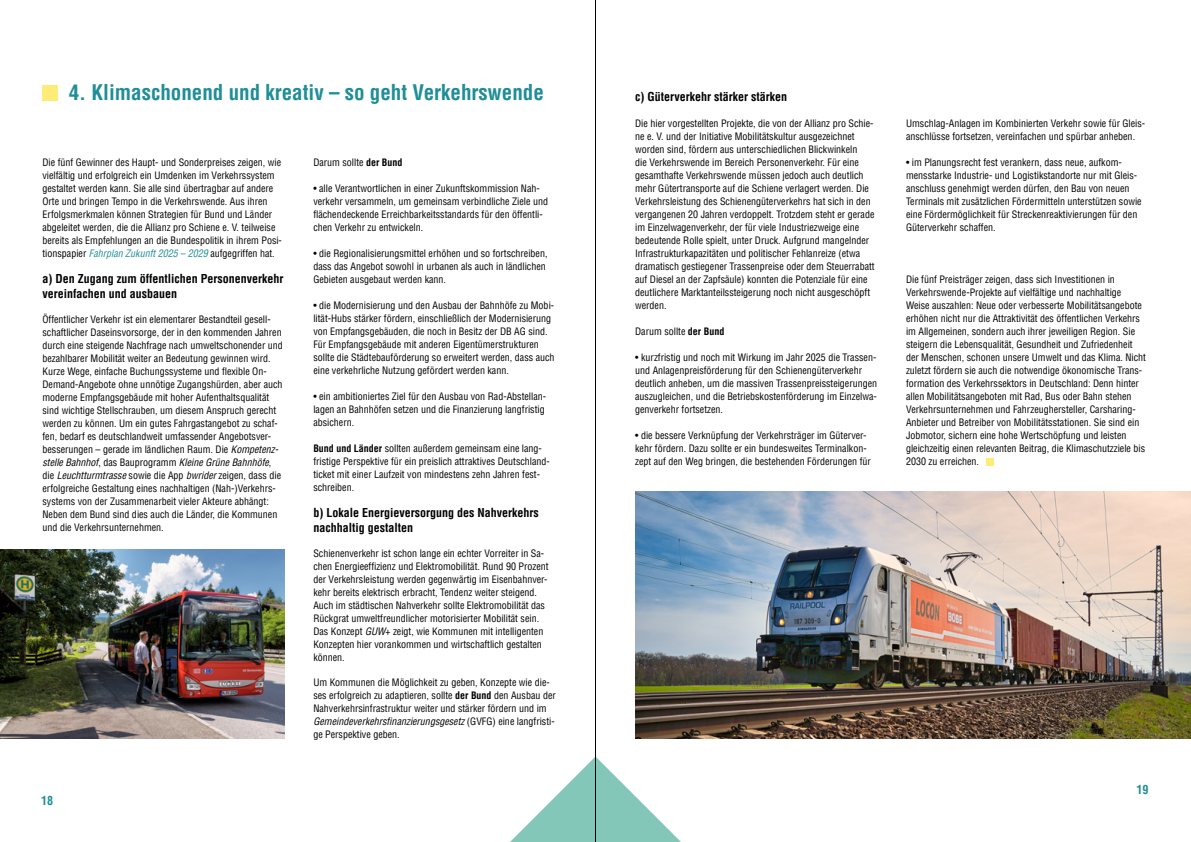
<style>
.page{position:relative;width:1191px;height:842px;background:#fff}
.page>*{position:absolute;margin:0;border:0;box-sizing:border-box;transform-origin:0 0}
.t1{font:700 condensed 21px "Helvetica LT Pro";color:#1f8e97}
.t2{font:700 condensed 12px/14.4px "Helvetica LT Pro";color:#000}
.t3{font:700 condensed 12px "Helvetica LT Pro";color:#1f8e97}
.t4{font:condensed 10px/13px "Helvetica LT Pro";color:#000}
.s1{font-style:italic;color:#1f8e97}
.s2{font-style:italic}
.s3{font-weight:700}
</style>
<div class="page">
<div style="left:43px;top:85px;width:15px;height:16px;background:#ffeb77"></div>
<div style="left:986px;top:458px;width:7px;height:8px;background:#ffeb77"></div>
<img style="left:0;top:549px;width:285px;height:189px">
<svg style="left:510px;top:757px;width:171px;height:85px"></svg>
<img style="left:635px;top:491px;width:556px;height:247px">
<hr style="left:595px;top:0;width:1px;height:842px;background:#000">
<h1 class="t1" style="left:69px;top:78px;width:476px">4. Klimaschonend und kreativ – so geht Verkehrswende</h1>
<p class="t4" style="left:43px;top:156px;width:241px">Die fünf Gewinner des Haupt- und Sonderpreises zeigen, wie vielfältig und erfolgreich ein Umdenken im Verkehrssystem gestaltet werden kann. Sie alle sind übertragbar auf andere Orte und bringen Tempo in die Verkehrswende. Aus ihren Erfolgsmerkmalen können Strategien für Bund und Länder abgeleitet werden, die die Allianz pro Schiene e. V. teilweise bereits als Empfehlungen an die Bundespolitik in ihrem Posi&shy;tionspapier <span class="s1">Fahrplan Zukunft 2025 – 2029</span> aufgegriffen hat.</p>
<p class="t2" style="left:43px;top:272px;width:242px">a) Den Zugang zum öffentlichen Personenverkehr vereinfachen und ausbauen</p>
<p class="t4" style="left:43px;top:313px;width:242px">Öffentlicher Verkehr ist ein elementarer Bestandteil gesell&shy;schaftlicher Daseinsvorsorge, der in den kommenden Jahren durch eine steigende Nachfrage nach umweltschonender und bezahlbarer Mobilität weiter an Bedeutung gewinnen wird.<br>Kurze Wege, einfache Buchungssysteme und flexible On-Demand-Angebote ohne unnötige Zugangshürden, aber auch moderne Empfangsgebäude mit hoher Aufenthaltsqualität sind wichtige Stellschrauben, um diesem Anspruch gerecht werden zu können. Um ein gutes Fahrgastangebot zu schaf&shy;fen, bedarf es deutschlandweit umfassender Angebotsver&shy;besserungen – gerade im ländlichen Raum. Die <span class="s2">Kompetenz&shy;stelle Bahnhof</span>, das Bauprogramm <span class="s2">Kleine Grüne Bahnhöfe</span>, die <span class="s2">Leuchtturmtrasse</span> sowie die App <span class="s2">bwrider</span> zeigen, dass die erfolgreiche Gestaltung eines nachhaltigen (Nah-)Verkehrs&shy;systems von der Zusammenarbeit vieler Akteure abhängt:<br>Neben dem Bund sind dies auch die Länder, die Kommunen und die Verkehrsunternehmen.</p>
<p class="t3" style="left:41px;top:793px;width:13px">18</p>
<p class="t4" style="left:313px;top:156px;width:91px">Darum sollte <span class="s3">der Bund</span></p>
<p class="t4" style="left:313px;top:182px;width:236px">• alle Verantwortlichen in einer Zukunftskommission Nah&shy;verkehr versammeln, um gemeinsam verbindliche Ziele und flächendeckende Erreichbarkeitsstandards für den öffentli&shy;chen Verkehr zu entwickeln.</p>
<p class="t4" style="left:313px;top:247px;width:236px">• die Regionalisierungsmittel erhöhen und so fortschreiben, dass das Angebot sowohl in urbanen als auch in ländlichen<br>Gebieten ausgebaut werden kann.</p>
<p class="t4" style="left:313px;top:299px;width:243px">• die Modernisierung und den Ausbau der Bahnhöfe zu Mobi&shy;lität-Hubs stärker fördern, einschließlich der Modernisierung von Empfangsgebäuden, die noch in Besitz der DB AG sind.<br>Für Empfangsgebäude mit anderen Eigentümerstrukturen sollte die Städtebauförderung so erweitert werden, dass auch eine verkehrliche Nutzung gefördert werden kann.</p>
<p class="t4" style="left:313px;top:390px;width:234px">• ein ambitioniertes Ziel für den Ausbau von Rad-Abstellan&shy;lagen an Bahnhöfen setzen und die Finanzierung langfristig absichern.</p>
<p class="t4" style="left:313px;top:442px;width:238px"><span class="s3">Bund und Länder</span> sollten außerdem gemeinsam eine lang&shy;fristige Perspektive für ein preislich attraktives Deutschland&shy;ticket mit einer Laufzeit von mindestens zehn Jahren fest&shy;schreiben.</p>
<p class="t2" style="left:313px;top:506px;width:227px">b) Lokale Energieversorgung des Nahverkehrs nachhaltig gestalten</p>
<p class="t4" style="left:313px;top:547px;width:237px">Schienenverkehr ist schon lange ein echter Vorreiter in Sa&shy;chen Energieeffizienz und Elektromobilität. Rund 90 Prozent der Verkehrsleistung werden gegenwärtig im Eisenbahnver&shy;kehr bereits elektrisch erbracht, Tendenz weiter steigend.<br>Auch im städtischen Nahverkehr sollte Elektromobilität das Rückgrat umweltfreundlicher motorisierter Mobilität sein.<br>Das Konzept <span class="s2">GUW+</span> zeigt, wie Kommunen mit intelligenten Konzepten hier vorankommen und wirtschaftlich gestalten können.</p>
<p class="t4" style="left:313px;top:676px;width:244px">Um Kommunen die Möglichkeit zu geben, Konzepte wie die&shy;ses erfolgreich zu adaptieren, sollte <span class="s3">der Bund</span> den Ausbau der Nahverkehrsinfrastruktur weiter und stärker fördern und im <span class="s2">Gemeindeverkehrsfinanzierungsgesetz</span> (GVFG) eine langfristi&shy;ge Perspektive geben.</p>
<p class="t2" style="left:635px;top:89px;width:153px">c) Güterverkehr stärker stärken</p>
<p class="t4" style="left:635px;top:117px;width:241px">Die hier vorgestellten Projekte, die von der Allianz pro Schie&shy;ne e. V. und der Initiative Mobilitätskultur ausgezeichnet worden sind, fördern aus unterschiedlichen Blickwinkeln<br>die Verkehrswende im Bereich Personenverkehr. Für eine gesamthafte Verkehrswende müssen jedoch auch deutlich mehr Gütertransporte auf die Schiene verlagert werden. Die Verkehrsleistung des Schienengüterverkehrs hat sich in den vergangenen 20 Jahren verdoppelt. Trotzdem steht er gerade im Einzelwagenverkehr, der für viele Industriezweige eine bedeutende Rolle spielt, unter Druck. Aufgrund mangelnder Infrastrukturkapazitäten und politischer Fehlanreize (etwa dramatisch gestiegener Trassenpreise oder dem Steuerrabatt auf Diesel an der Zapfsäule) konnten die Potenziale für eine deutlichere Marktanteilssteigerung noch nicht ausgeschöpft werden.</p>
<p class="t4" style="left:635px;top:325px;width:91px">Darum sollte <span class="s3">der Bund</span></p>
<p class="t4" style="left:635px;top:351px;width:243px">• kurzfristig und noch mit Wirkung im Jahr 2025 die Trassen&shy;und Anlagenpreisförderung für den Schienengüterverkehr deutlich anheben, um die massiven Trassenpreissteigerungen auszugleichen, und die Betriebskostenförderung im Einzelwa&shy;genverkehr fortsetzen.</p>
<p class="t4" style="left:635px;top:429px;width:237px">• die bessere Verknüpfung der Verkehrsträger im Güterver&shy;kehr fördern. Dazu sollte er ein bundesweites Terminalkon&shy;zept auf den Weg bringen, die bestehenden Förderungen für</p>
<p class="t4" style="left:906px;top:117px;width:241px">Umschlag-Anlagen im Kombinierten Verkehr sowie für Gleis&shy;anschlüsse fortsetzen, vereinfachen und spürbar anheben.</p>
<p class="t4" style="left:906px;top:156px;width:237px">• im Planungsrecht fest verankern, dass neue, aufkom&shy;mensstarke Industrie- und Logistikstandorte nur mit Gleis&shy;anschluss genehmigt werden dürfen, den Bau von neuen Terminals mit zusätzlichen Fördermitteln unterstützen sowie eine Fördermöglichkeit für Streckenreaktivierungen für den Güterverkehr schaffen.</p>
<p class="t4" style="left:906px;top:273px;width:241px">Die fünf Preisträger zeigen, dass sich Investitionen in Verkehrswende-Projekte auf vielfältige und nachhaltige Weise auszahlen: Neue oder verbesserte Mobilitätsangebote erhöhen nicht nur die Attraktivität des öffentlichen Verkehrs im Allgemeinen, sondern auch ihrer jeweiligen Region. Sie steigern die Lebensqualität, Gesundheit und Zufriedenheit der Menschen, schonen unsere Umwelt und das Klima. Nicht zuletzt fördern sie auch die notwendige ökonomische Trans&shy;formation des Verkehrssektors in Deutschland: Denn hinter allen Mobilitätsangeboten mit Rad, Bus oder Bahn stehen Verkehrsunternehmen und Fahrzeughersteller, Carsharing-Anbieter und Betreiber von Mobilitätsstationen. Sie sind ein Jobmotor, sichern eine hohe Wertschöpfung und leisten gleichzeitig einen relevanten Beitrag, die Klimaschutzziele bis 2030 zu erreichen.</p>
<p class="t3" style="left:1136px;top:781px;width:13px">19</p>
</div>
